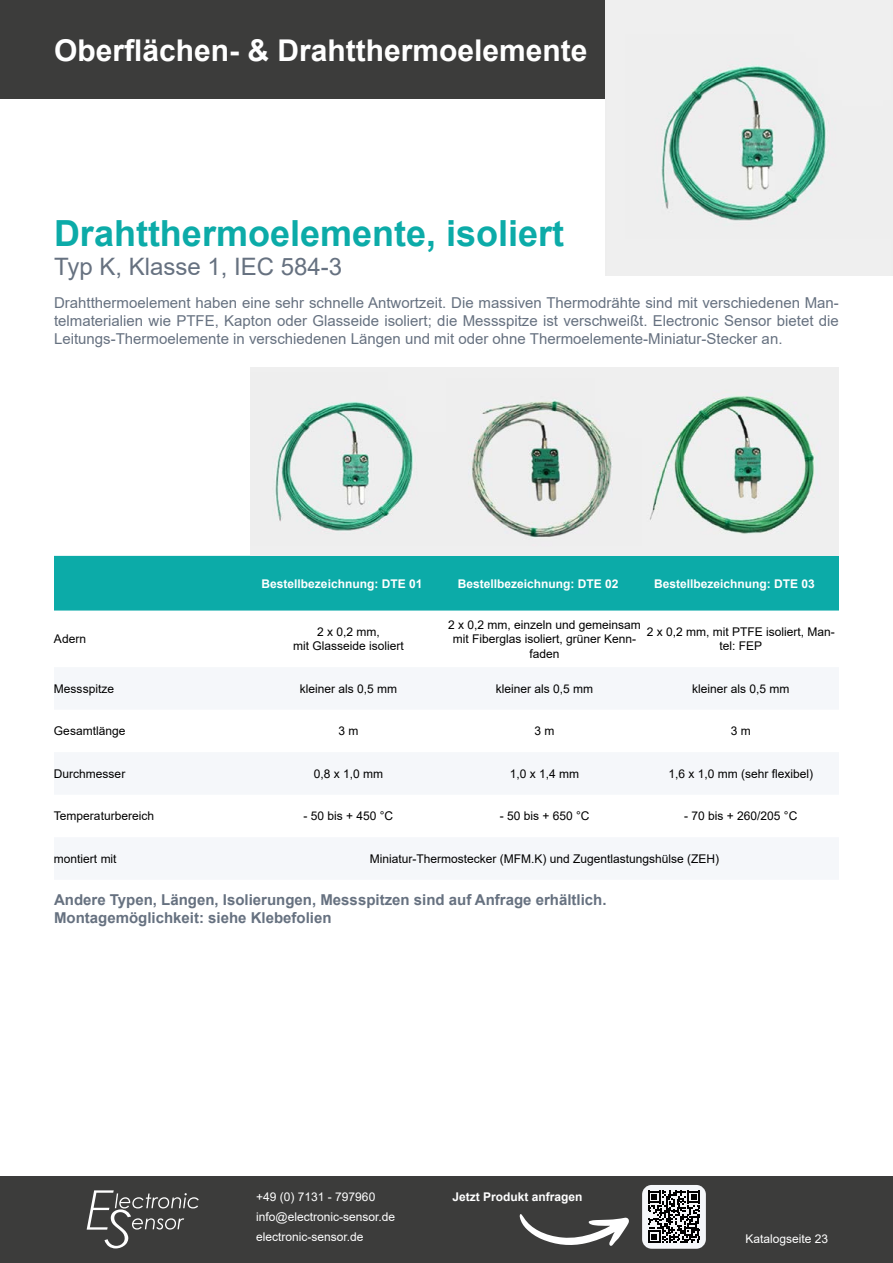
<style>
.page{position:relative;width:893px;height:1263px;background:#fff}
.page>*{position:absolute;margin:0;border:0;box-sizing:border-box;transform-origin:0 0}
.t1{font:700 36px "Arial";color:#0caba8}
.t2{font:700 30px "Arial";color:#fff}
.t3{font:24px "Arial";color:#667180}
.t4{font:15px/18px "Arial";color:#667180;text-align:justify}
.t5{font:700 15px/18px "Arial";color:#667180}
.t6{font:12px/14.4px "Arial";color:#000;text-align:center}
.t7{font:700 12px "Arial";color:#fff}
.t8{font:12px/20.4px "Arial";color:#fff}
</style>
<div class="page">
<div style="left:0;top:1176px;width:893px;height:87px;background:#3c3c3b"></div>
<svg style="left:520px;top:1214px;width:109px;height:32px"></svg>
<div style="left:642px;top:1185px;width:64px;height:64px;background:#f5f7fa;border-radius:10px"></div>
<svg style="left:648px;top:1190px;width:52px;height:53px"></svg>
<svg style="left:87px;top:1190px;width:112px;height:58px"></svg>
<div style="left:0;top:0;width:893px;height:98px;background:#3c3c3b"></div>
<div style="left:54px;top:556px;width:785px;height:54px;background:#0caba8"></div>
<img style="left:608px;top:0;width:283px;height:276px">
<img style="left:250px;top:368px;width:589px;height:188px">
<h2 class="t2" style="left:54px;top:29px;width:535px">Oberflächen- &amp; Drahtthermoelemente</h2>
<h1 class="t1" style="left:54px;top:208px;width:512px">Drahtthermoelemente, isoliert</h1>
<h3 class="t3" style="left:54px;top:250px;width:290px">Typ K, Klasse 1, IEC 584-3</h3>
<p class="t4" style="left:54px;top:293px;width:786px">Drahtthermoelement haben eine sehr schnelle Antwortzeit. Die massiven Thermodrähte sind mit verschiedenen Man&shy;telmaterialien wie PTFE, Kapton oder Glasseide isoliert; die Messspitze ist verschweißt. Electronic Sensor bietet die Leitungs-Thermoelemente in verschiedenen Längen und mit oder ohne Thermoelemente-Miniatur-Stecker an.</p>
<p class="t7" style="left:262px;top:575px;width:162px">Bestellbezeichnung: DTE 01</p>
<p class="t7" style="left:458px;top:575px;width:162px">Bestellbezeichnung: DTE 02</p>
<p class="t7" style="left:654px;top:575px;width:162px">Bestellbezeichnung: DTE 03</p>
<p class="t6" style="left:54px;top:632px;width:34px">Adern</p>
<p class="t6" style="left:293px;top:624px;width:112px">2 x 0,2 mm,<br>mit Glasseide isoliert</p>
<p class="t6" style="left:448px;top:617px;width:194px">2 x 0,2 mm, einzeln und gemeinsam mit Fiberglas isoliert, grüner Kenn&shy;faden</p>
<p class="t6" style="left:647px;top:624px;width:190px">2 x 0,2 mm, mit PTFE isoliert, Man&shy;tel: FEP</p>
<p class="t6" style="left:54px;top:681px;width:62px">Messspitze</p>
<p class="t6" style="left:300px;top:681px;width:99px">kleiner als 0,5 mm</p>
<p class="t6" style="left:496px;top:681px;width:99px">kleiner als 0,5 mm</p>
<p class="t6" style="left:692px;top:681px;width:99px">kleiner als 0,5 mm</p>
<p class="t6" style="left:54px;top:724px;width:73px">Gesamtlänge</p>
<p class="t6" style="left:338px;top:724px;width:22px">3 m</p>
<p class="t6" style="left:535px;top:724px;width:22px">3 m</p>
<p class="t6" style="left:731px;top:724px;width:22px">3 m</p>
<p class="t6" style="left:54px;top:766px;width:73px">Durchmesser</p>
<p class="t6" style="left:314px;top:766px;width:71px">0,8 x 1,0 mm</p>
<p class="t6" style="left:510px;top:766px;width:71px">1,0 x 1,4 mm</p>
<p class="t6" style="left:668px;top:766px;width:146px">1,6 x 1,0 mm (sehr flexibel)</p>
<p class="t6" style="left:54px;top:809px;width:102px">Temperaturbereich</p>
<p class="t6" style="left:303px;top:809px;width:91px">- 50 bis + 450 °C</p>
<p class="t6" style="left:500px;top:809px;width:91px">- 50 bis + 650 °C</p>
<p class="t6" style="left:684px;top:809px;width:115px">- 70 bis + 260/205 °C</p>
<p class="t6" style="left:54px;top:851px;width:64px">montiert mit</p>
<p class="t6" style="left:370px;top:851px;width:351px">Miniatur-Thermostecker (MFM.K) und Zugentlastungshülse (ZEH)</p>
<p class="t5" style="left:54px;top:890px;width:554px">Andere Typen, Längen, Isolierungen, Messspitzen sind auf Anfrage erhältlich.<br>Montagemöglichkeit: siehe Klebefolien</p>
<p class="t8" style="left:256px;top:1186px;width:140px">+49 (0) 7131 - 797960 info@electronic-sensor.de electronic-sensor.de</p>
<p class="t7" style="left:452px;top:1188px;width:132px">Jetzt Produkt anfragen</p>
<p class="t8" style="left:745px;top:1228px;width:84px">Katalogseite 23</p>
</div>
